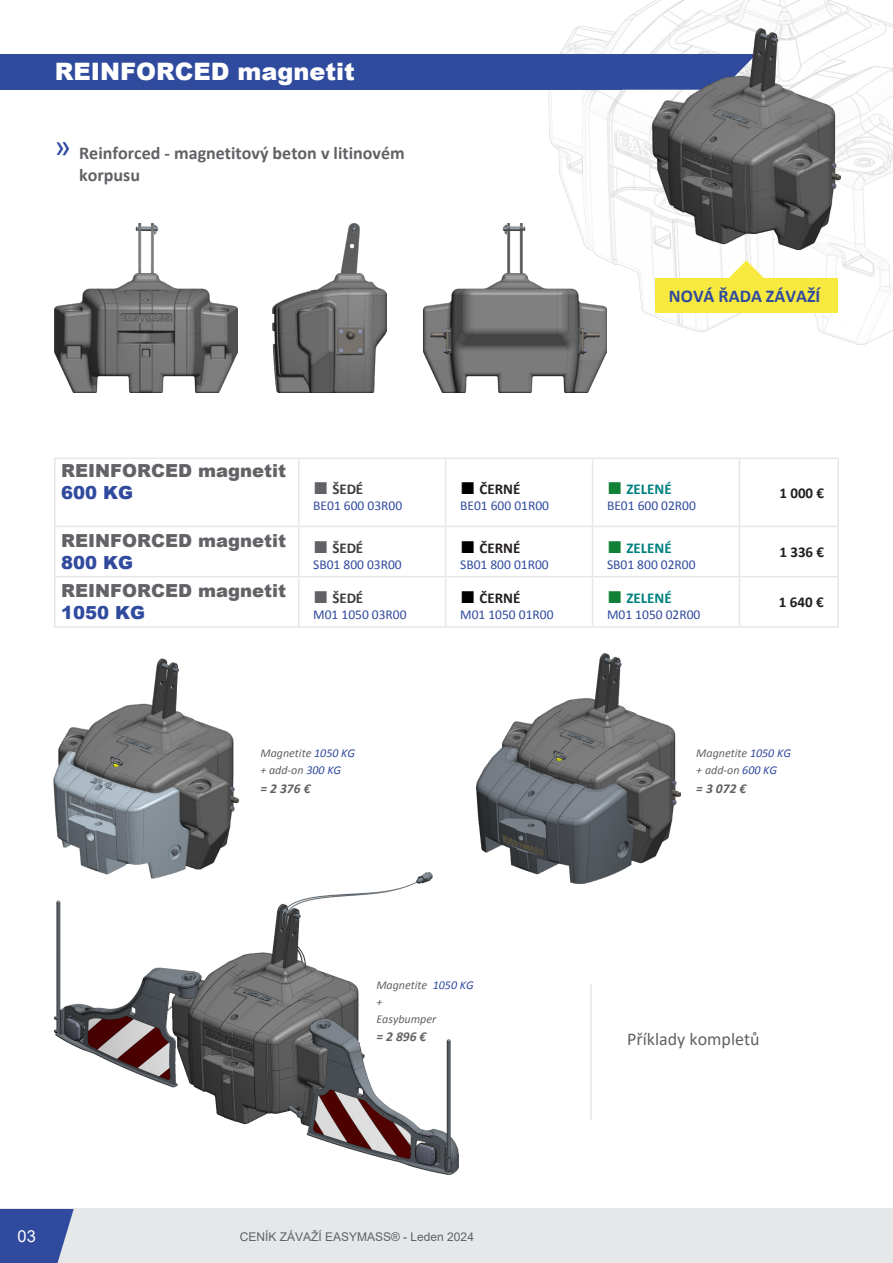
<style>
.page{position:relative;width:893px;height:1263px;background:#fff}
.page>*{position:absolute;margin:0;border:0;box-sizing:border-box;transform-origin:0 0}
.t1{font:900 24px "Arial";color:#fff}
.t2{font:900 18px/21.6px "Arial";color:#616366}
.t3{font:700 18px/21.6px "Calibri";color:#606265}
.t4{font:18px "Calibri";color:#606265}
.t5{font:700 18px "Calibri";color:#304a9e}
.t6{font:16.5px "Arial";color:#fff}
.t7{font:700 15px "Calibri";color:#008080}
.t8{font:700 15px "Calibri";color:#231f20}
.t9{font:700 15px "Calibri";letter-spacing:-.01em;color:#404040}
.t10{font:700 15px "Calibri";color:#231f20}
.t11{font:13.5px "Calibri";color:#304a9e}
.t12{font:italic 700 13.5px "Calibri";color:#606264}
.t13{font:italic 12px/17.4px "Calibri";color:#606264}
.t14{font:12px "Arial";color:#606264}
.s1{font-weight:400;font-size:33px;color:#304a9e}
.s2{font-style:inherit}
.s3{color:#304a9e}
.s4{font-family:"Arial";font-weight:400;font-size:25.5px;color:#606265}
.s5{color:#304a9d}
.s6{font-family:"Arial";font-weight:400;font-size:25.5px;color:#000001}
.s7{font-family:"Arial";font-weight:400;font-size:25.5px;color:#128036}
</style>
<div class="page">
<img style="left:549px;top:0;width:344px;height:345px">
<div style="left:0;top:1209px;width:893px;height:54px;background:#e6e7e9"></div>
<svg style="left:0;top:1209px;width:74px;height:54px;background:#445ba6"></svg>
<div style="left:0;top:54px;width:622px;height:36px;background:#304a9e"></div>
<svg style="left:622px;top:54px;width:30px;height:36px"></svg>
<hr style="left:446px;top:458px;width:146px;height:1px;background:#e5e8e7">
<hr style="left:592px;top:458px;width:147px;height:1px;background:#e5e8e7">
<hr style="left:592px;top:459px;width:1px;height:67px;background:#e5e8e7">
<hr style="left:739px;top:458px;width:100px;height:1px;background:#e5e8e7">
<hr style="left:739px;top:459px;width:1px;height:67px;background:#e5e8e7">
<hr style="left:837px;top:459px;width:2px;height:67px;background:#e5e8e7">
<hr style="left:54px;top:527px;width:2px;height:49px;background:#e5e8e7">
<hr style="left:298px;top:527px;width:1px;height:49px;background:#e5e8e7">
<hr style="left:446px;top:526px;width:146px;height:1px;background:#e5e8e7">
<hr style="left:445px;top:527px;width:1px;height:49px;background:#e5e8e7">
<hr style="left:592px;top:526px;width:147px;height:1px;background:#e5e8e7">
<hr style="left:592px;top:527px;width:1px;height:49px;background:#e5e8e7">
<hr style="left:739px;top:526px;width:100px;height:1px;background:#e5e8e7">
<hr style="left:739px;top:527px;width:1px;height:49px;background:#e5e8e7">
<hr style="left:837px;top:527px;width:2px;height:49px;background:#e5e8e7">
<hr style="left:54px;top:576px;width:245px;height:1px;background:#e5e8e7">
<hr style="left:54px;top:577px;width:2px;height:49px;background:#e5e8e7">
<hr style="left:299px;top:576px;width:147px;height:1px;background:#e5e8e7">
<hr style="left:298px;top:577px;width:1px;height:49px;background:#e5e8e7">
<hr style="left:446px;top:576px;width:146px;height:1px;background:#e5e8e7">
<hr style="left:445px;top:577px;width:1px;height:49px;background:#e5e8e7">
<hr style="left:592px;top:576px;width:147px;height:1px;background:#e5e8e7">
<hr style="left:592px;top:577px;width:1px;height:49px;background:#e5e8e7">
<hr style="left:739px;top:576px;width:100px;height:1px;background:#e5e8e7">
<hr style="left:739px;top:577px;width:1px;height:49px;background:#e5e8e7">
<hr style="left:837px;top:577px;width:2px;height:49px;background:#e5e8e7">
<hr style="left:54px;top:626px;width:245px;height:2px;background:#e5e8e7">
<hr style="left:299px;top:626px;width:147px;height:2px;background:#e5e8e7">
<hr style="left:446px;top:626px;width:146px;height:2px;background:#e5e8e7">
<hr style="left:592px;top:626px;width:147px;height:2px;background:#e5e8e7">
<hr style="left:739px;top:626px;width:100px;height:2px;background:#e5e8e7">
<hr style="left:54px;top:458px;width:245px;height:1px;background:#e5e8e7">
<hr style="left:54px;top:459px;width:2px;height:67px;background:#e5e8e7">
<hr style="left:299px;top:458px;width:147px;height:1px;background:#e5e8e7">
<hr style="left:298px;top:459px;width:1px;height:67px;background:#e5e8e7">
<hr style="left:445px;top:459px;width:1px;height:67px;background:#e5e8e7">
<hr style="left:54px;top:526px;width:245px;height:1px;background:#e5e8e7">
<hr style="left:299px;top:526px;width:147px;height:1px;background:#e5e8e7">
<div style="left:655px;top:279px;width:183px;height:34px;background:#f8e93e"></div>
<svg style="left:728px;top:260px;width:36px;height:19px"></svg>
<img style="left:652px;top:29px;width:188px;height:220px">
<img style="left:54px;top:224px;width:183px;height:169px">
<img style="left:273px;top:224px;width:114px;height:169px">
<img style="left:423px;top:224px;width:183px;height:169px">
<img style="left:53px;top:658px;width:186px;height:214px">
<img style="left:477px;top:653px;width:203px;height:230px">
<img style="left:53px;top:872px;width:406px;height:303px">
<hr style="left:590px;top:984px;width:2px;height:135px;background:#e5e8e7">
<p class="t1" style="left:55px;top:54px;width:302px">REINFORCED magnetit</p>
<p class="t3" style="left:79px;top:142px;width:327px;text-indent:-25px"><span class="s1">»</span> <span class="s2">Reinforced</span> - <span class="s2">magnetit</span>ový beton v litinovém korpusu</p>
<p class="t5" style="left:669px;top:283px;width:153px">NOVÁ ŘADA ZÁVAŽÍ</p>
<p class="t2" style="left:61px;top:459px;width:227px">REINFORCED magnetit<br><span class="s3">600 KG</span></p>
<p class="t9" style="left:313px;top:478px;width:52px"><span class="s4">■</span> ŠEDÉ</p>
<p class="t11" style="left:313px;top:497px;width:90px">BE01 600 03R00</p>
<p class="t2" style="left:61px;top:529px;width:227px">REINFORCED magnetit<br><span class="s3">800 KG</span></p>
<p class="t9" style="left:313px;top:537px;width:52px"><span class="s4">■</span> ŠEDÉ</p>
<p class="t11" style="left:313px;top:556px;width:90px">SB01 800 03R00</p>
<p class="t2" style="left:61px;top:580px;width:227px">REINFORCED magnetit<br><span class="s3">1050 KG</span></p>
<p class="t9" style="left:313px;top:587px;width:52px"><span class="s4">■</span> ŠEDÉ</p>
<p class="t11" style="left:313px;top:606px;width:95px">M01 1050 03R00</p>
<p class="t13" style="left:260px;top:743px;width:96px">Magnetite <span class="s5">1050 KG </span>+ add-on <span class="s5">300 KG</span></p>
<p class="t12" style="left:260px;top:780px;width:52px">= <span class="s2">2</span> 376 €</p>
<p class="t8" style="left:460px;top:478px;width:62px"><span class="s6">■</span> ČERNÉ</p>
<p class="t11" style="left:460px;top:497px;width:90px">BE01 600 01R00</p>
<p class="t7" style="left:607px;top:478px;width:66px"><span class="s7">■</span> ZELENÉ</p>
<p class="t11" style="left:607px;top:497px;width:90px">BE01 600 02R00</p>
<p class="t10" style="left:779px;top:482px;width:46px"><span class="s2">1</span> 000 €</p>
<p class="t8" style="left:460px;top:537px;width:62px"><span class="s6">■</span> ČERNÉ</p>
<p class="t11" style="left:460px;top:556px;width:90px">SB01 800 01R00</p>
<p class="t7" style="left:607px;top:537px;width:66px"><span class="s7">■</span> ZELENÉ</p>
<p class="t11" style="left:607px;top:556px;width:90px">SB01 800 02R00</p>
<p class="t10" style="left:779px;top:542px;width:46px"><span class="s2">1 3</span>36 €</p>
<p class="t8" style="left:460px;top:587px;width:62px"><span class="s6">■</span> ČERNÉ</p>
<p class="t11" style="left:460px;top:606px;width:95px">M01 1050 01R00</p>
<p class="t7" style="left:607px;top:587px;width:66px"><span class="s7">■</span> ZELENÉ</p>
<p class="t11" style="left:607px;top:606px;width:95px">M01 1050 02R00</p>
<p class="t10" style="left:779px;top:592px;width:46px"><span class="s2">1 6</span>40 €</p>
<p class="t13" style="left:696px;top:743px;width:96px">Magnetite <span class="s5">1050 KG </span>+ add-on <span class="s5">600 KG</span></p>
<p class="t12" style="left:696px;top:780px;width:52px">= <span class="s2">3</span> 072 €</p>
<p class="t6" style="left:18px;top:1225px;width:20px">0<span class="s2">3</span></p>
<p class="t13" style="left:376px;top:976px;width:99px;line-height:16.8px">Magnetite <span class="s5">1050 KG </span>+<br>Easybumper</p>
<p class="t12" style="left:376px;top:1028px;width:52px">= 2 896 €</p>
<p class="t4" style="left:627px;top:1026px;width:134px">Příklady kompletů</p>
<p class="t14" style="left:240px;top:1228px;width:236px">CENÍK ZÁVAŽÍ EASYMASS® - Leden 2024</p>
</div>
